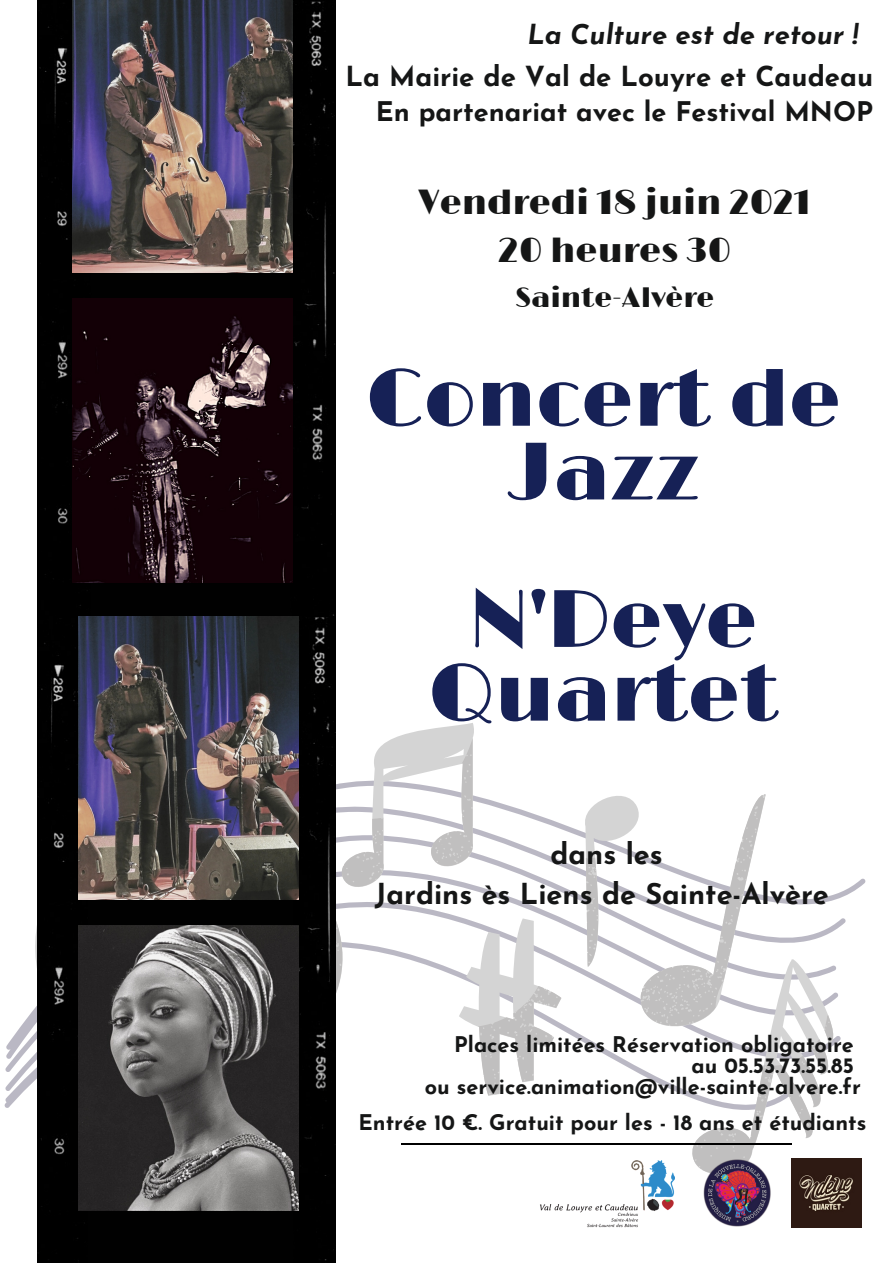
<style>
.page{position:relative;width:893px;height:1263px;background:#fff}
.page>*{position:absolute;margin:0;border:0;box-sizing:border-box;transform-origin:0 0}
.t1{font:82.05px/73.7px "Limelight";color:#162156;text-align:center}
.t2{font:34.72px "Limelight";color:#151616}
.t3{font:700 28.88px "Josefin Sans";color:#151616}
.t4{font:27.97px "Limelight";color:#151616}
.t5{font:700 27.6px "Josefin Sans";color:#151616}
.t6{font:italic 700 27.6px "Josefin Sans";color:#151616}
.t7{font:700 27px "Josefin Sans";color:#151616}
.t8{font:700 21.6px "Josefin Sans";color:#151616}
</style>
<div class="page">
<svg style="left:5px;top:878px;width:860px;height:230px"></svg>
<svg style="left:335px;top:545px;width:499px;height:665px"></svg>
<div style="left:37px;top:615px;width:298px;height:648px;background:#000"></div>
<img style="left:79px;top:616px;width:219px;height:284px">
<img style="left:79px;top:926px;width:219px;height:284px">
<div style="left:37px;top:0;width:298px;height:615px;background:#000"></div>
<img style="left:73px;top:0;width:219px;height:273px">
<img style="left:73px;top:298px;width:219px;height:285px">
<hr style="left:402px;top:1143px;width:390px;height:2px;background:#000">
<img style="left:702px;top:1158px;width:70px;height:69px">
<img style="left:792px;top:1158px;width:69px;height:70px">
<img style="left:539px;top:1160px;width:135px;height:68px">
<p class="t6" style="left:527px;top:23px;width:332px">La Culture est de retour !</p>
<p class="t5" style="left:346px;top:65px;width:529px">La Mairie de Val de Louyre et Caudeau</p>
<p class="t7" style="left:376px;top:101px;width:499px">En partenariat avec le Festival MNOP</p>
<p class="t2" style="left:418px;top:182px;width:394px">Vendredi 18 juin 2021</p>
<p class="t2" style="left:498px;top:230px;width:234px">20 heures 30</p>
<p class="t4" style="left:515px;top:281px;width:201px">Sainte-Alvère</p>
<p class="t1" style="left:366px;top:364px;width:476px">Concert de<br>Jazz</p>
<p class="t1" style="left:429px;top:585px;width:351px">N'Deye<br>Quartet</p>
<p class="t3" style="left:550px;top:842px;width:114px">dans les</p>
<p class="t3" style="left:375px;top:882px;width:455px">Jardins ès Liens de Sainte-Alvère</p>
<p class="t8" style="left:454px;top:1035px;width:401px">Places limitées Réservation obligatoire</p>
<p class="t8" style="left:691px;top:1057px;width:164px">au 05.53.73.55.85</p>
<p class="t8" style="left:425px;top:1078px;width:437px">ou service.animation@ville-sainte-alvere.fr</p>
<p class="t8" style="left:358px;top:1113px;width:509px">Entrée 10 €. Gratuit pour les - 18 ans et étudiants</p>
</div>
